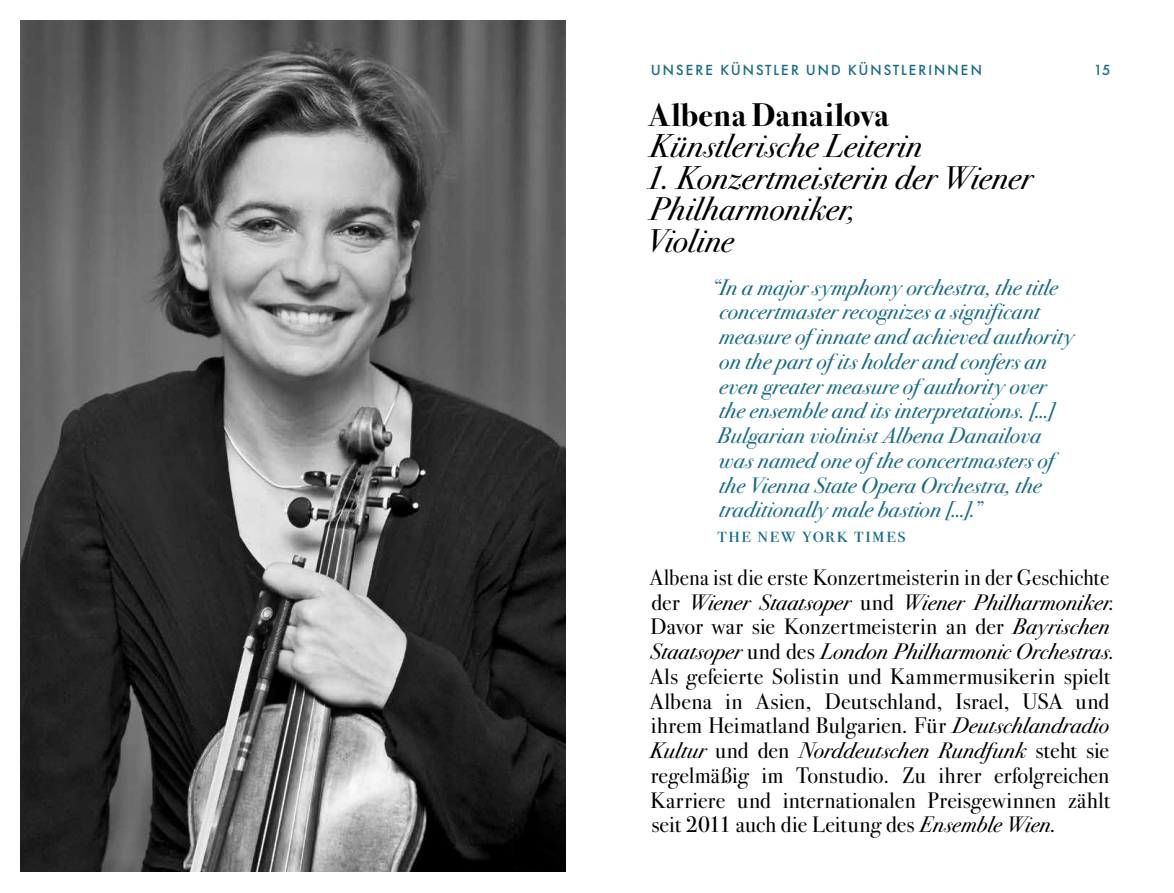
<style>
.page{position:relative;width:1174px;height:893px;background:#fff}
.page>*{position:absolute;margin:0;border:0;box-sizing:border-box;transform-origin:0 0}
.t1{font:italic 33px/31.5px "Bodoni Sev ITC Pro";letter-spacing:.005em;color:#000}
.t2{font:700 33px "Bodoni Sev ITC Pro";letter-spacing:.005em;color:#000}
.t3{font:22.5px/24.8px "Bodoni Sev ITC Pro";letter-spacing:.015em;color:#000;scale:.96 1}
.t4{font:italic 22.5px/24.8px "Bodoni Sev ITC Pro";letter-spacing:.01em;color:#186c88}
.t5{font:22.5px "Bodoni Sev ITC Pro";letter-spacing:.07em;color:#186c88}
.t6{font:500 13.5px "Futura Now Text";letter-spacing:.11em;color:#186c88}
.s1{font-style:italic}
</style>
<div class="page">
<img style="left:20px;top:20px;width:546px;height:852px">
<p class="t6" style="left:651px;top:59px;width:333px">UNSERE KÜNSTLER UND KÜNSTLERINNEN</p>
<p class="t6" style="left:1096px;top:59px;width:16px">15</p>
<h1 class="t2" style="left:648px;top:95px;width:242px">Albena Danailova</h1>
<h1 class="t1" style="left:649px;top:129px;width:274px">Künstlerische Leiterin</h1>
<h1 class="t1" style="left:646px;top:160px;width:388px">1. Konzertmeisterin der Wiener<br>Philharmoniker,<br>Violine</h1>
<p class="t4" style="left:711px;top:274px;width:364px">“In a major symphony orchestra, the title concertmaster recognizes a significant measure of innate and achieved authority on the part of its holder and confers an even greater measure of authority over<br>the ensemble and its interpretations. [...] Bulgarian violinist Albena Danailova was named one of the concertmasters of the Vienna State Opera Orchestra, the traditionally male bastion [...].”</p>
<p class="t5" style="left:717px;top:521px;width:190px">the new york times</p>
<p class="t3" style="left:649px;top:565px;width:485px">Albena ist die erste Konzertmeisterin in der Geschichte der <span class="s1">Wiener Staatsoper</span> und <span class="s1">Wiener Philharmoniker.<br></span>Davor war sie Konzertmeisterin an der <span class="s1">Bayrischen Staatsoper</span> und des <span class="s1">London Philharmonic Orchestras.<br></span>Als gefeierte Solistin und Kammermusikerin spielt Albena in Asien, Deutschland, Israel, USA und ihrem Heimatland Bulgarien. Für <span class="s1">Deutschlandradio Kultur</span> und den <span class="s1">Norddeutschen Rundfunk</span> steht sie regelmäßig im Tonstudio. Zu ihrer erfolgreichen Karriere und internationalen Preisgewinnen zählt seit 2011 auch die Leitung des <span class="s1">Ensemble Wien.</span></p>
</div>
